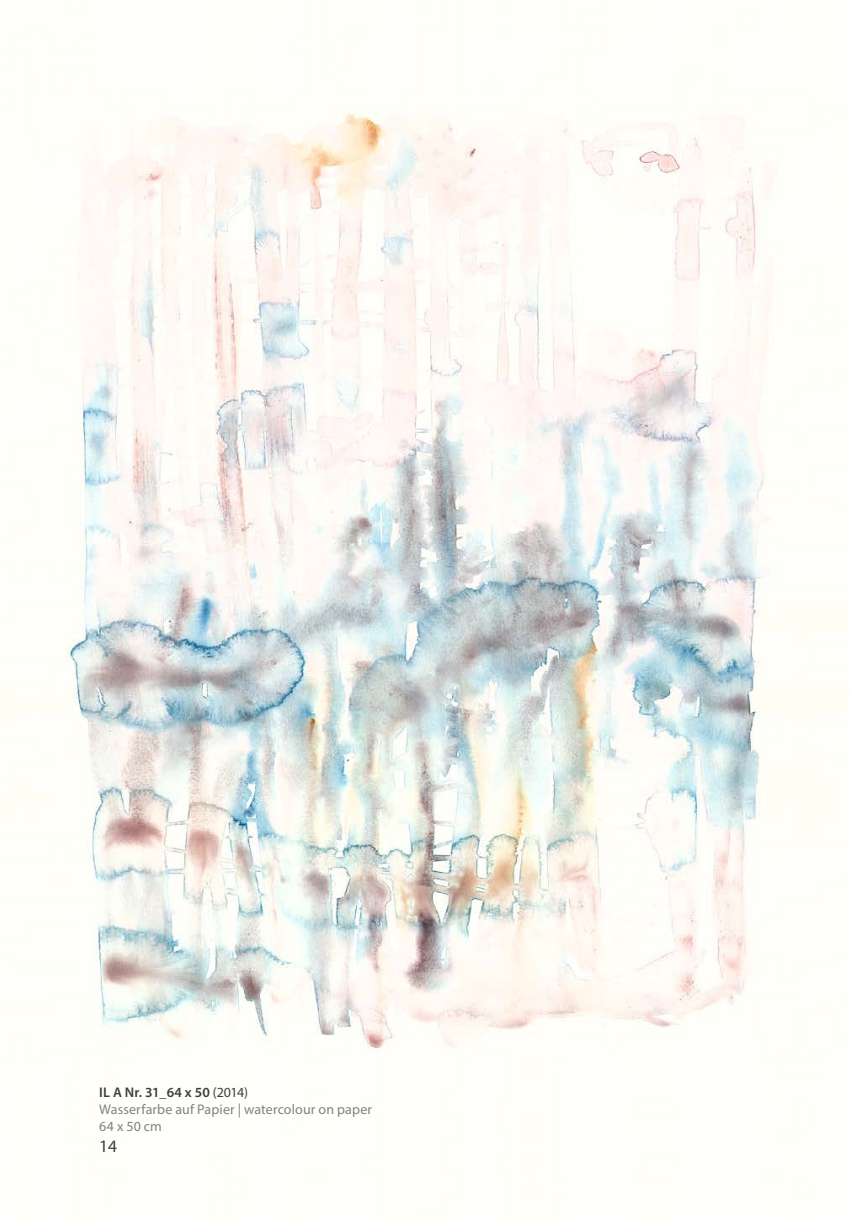
<style>
.page{position:relative;width:864px;height:1221px;background:#fff}
.page>*{position:absolute;margin:0;border:0;box-sizing:border-box;transform-origin:0 0}
.t1{font:17.5px "Myriad Pro";color:#3e3e3f}
.t2{font:14px "Myriad Pro";letter-spacing:.01em;color:#808285}
.t3{font:600 14px "Myriad Pro";letter-spacing:.015em;color:#3e3e3f}
.s1{font-weight:400}
</style>
<div class="page">
<img style="left:66px;top:107px;width:708px;height:942px">
<p class="t3" style="left:99px;top:1083px;width:150px">IL A Nr. 31_64 x 50 <span class="s1">(2014)</span></p>
<p class="t2" style="left:99px;top:1100px;width:274px">Wasserfarbe auf Papier | watercolour on paper</p>
<p class="t2" style="left:99px;top:1117px;width:64px">64 x 50 cm</p>
<p class="t1" style="left:99px;top:1135px;width:19px">14</p>
</div>
